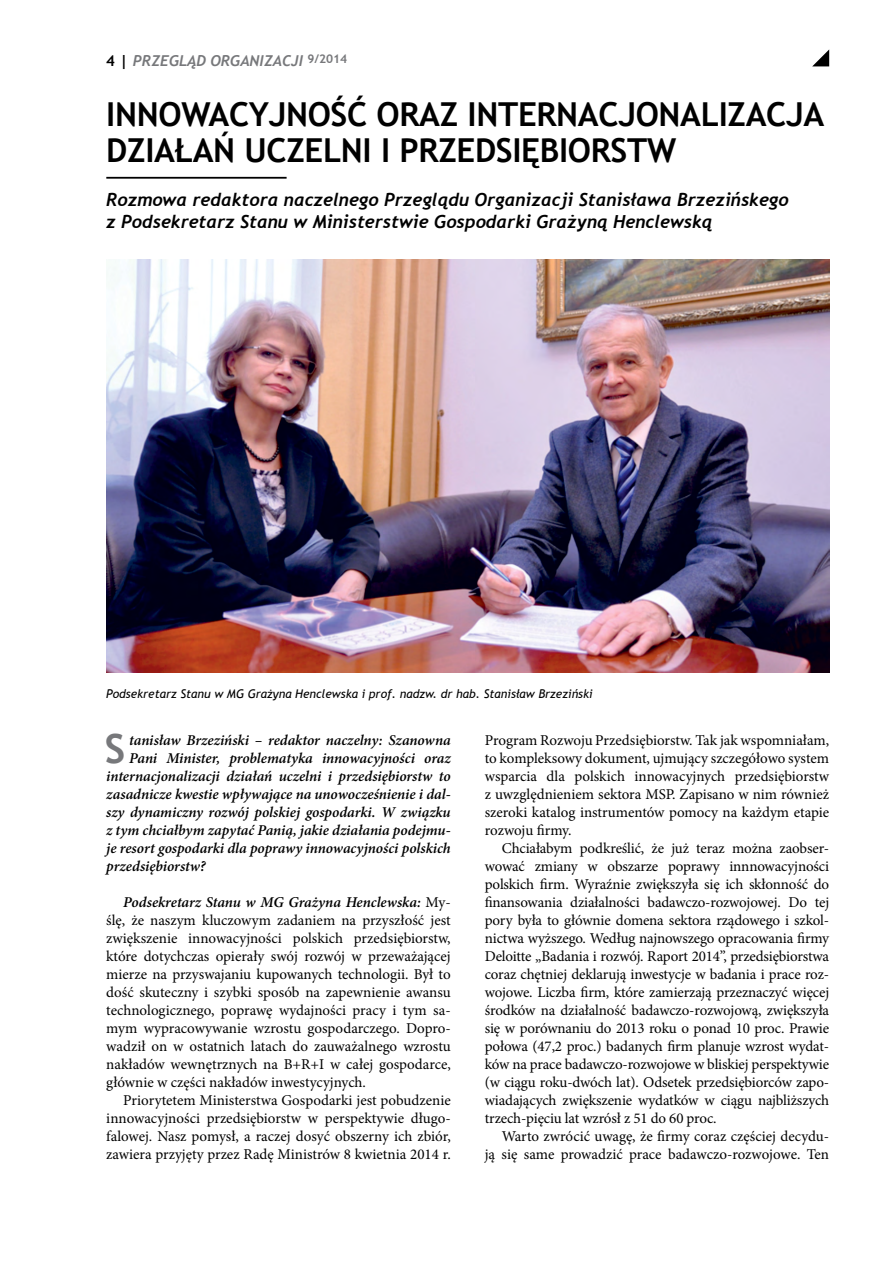
<style>
.page{position:relative;width:893px;height:1263px;background:#fff}
.page>*{position:absolute;margin:0;border:0;box-sizing:border-box;transform-origin:0 0}
.t1{font:700 40.2px "Trebuchet MS";color:#77787b}
.t2{font:700 33px/36px "Trebuchet MS";letter-spacing:-.01em;color:#000}
.t3{font:italic 700 18px/21.6px "Trebuchet";color:#000}
.t4{font:15px/18px "Minion Pro";color:#000;text-align:justify}
.t5{font:italic 600 15px "Minion Pro";letter-spacing:-.005em;color:#000}
.t6{font:italic 700 15px "Trebuchet";color:#77787b}
.t7{font:italic 12px "Trebuchet MS";color:#000}
.s1{font-family:"Trebuchet MS";font-style:normal;color:#000}
.s2{font-weight:600;font-style:italic}
</style>
<div class="page">
<svg style="left:812px;top:49px;width:17px;height:17px"></svg>
<img style="left:106px;top:259px;width:723px;height:414px">
<hr style="left:106px;top:177px;width:181px;height:2px;background:#000">
<p class="t6" style="left:106px;top:52px;width:242px"><span class="s1">4 |</span> PRZEGLĄD ORGANIZACJI <sup>9/2014</sup></p>
<h2 class="t2" style="left:106px;top:97px;width:719px">INNOWACYJ NOŚĆ ORAZ INTERNACJONALIZACJA<br>DZIAŁAŃ UCZEL</h2>
<h2 class="t2" style="left:341px;top:133px;width:337px">NI I PRZEDSI ĘBIORSTW</h2>
<p class="t3" style="left:106px;top:189px;width:684px">Rozmowa redaktora naczelnego Przeglądu Organizacji Stanisława Brzezińskego z Podsekretarz Stanu w Ministerstwie Gospodarki Grażyną Henclewską</p>
<p class="t7" style="left:106px;top:687px;width:488px">Podsekretarz Stanu w MG Grażyna Henclewska i prof. nadzw. dr hab. Stanisław Brzeziński</p>
<h1 class="t1" style="left:105px;top:723px;width:22px">S</h1>
<p class="t5" style="left:129px;top:729px;width:323px">tanisław Brzeziński – redaktor naczelny: Szanowna</p>
<p class="t5" style="left:129px;top:747px;width:323px">Pani Minister, problematyka innowacyjności oraz</p>
<p class="t5" style="left:106px;top:765px;width:346px">internacjonalizacji działań uczelni i przedsiębiorstw to</p>
<p class="t5" style="left:106px;top:783px;width:346px">zasadnicze kwestie wpływające na unowocześnienie i dal-</p>
<p class="t5" style="left:106px;top:801px;width:346px">szy dynamiczny rozwój polskiej gospodarki. W związku</p>
<p class="t5" style="left:106px;top:819px;width:346px">z tym chciałbym zapytać Panią, jakie działania podejmu-</p>
<p class="t5" style="left:106px;top:837px;width:346px">je resort gospodarki dla poprawy innowacyjności polskich</p>
<p class="t5" style="left:106px;top:855px;width:101px">przedsiębiorstw?</p>
<p class="t4" style="left:106px;top:893px;width:346px;text-indent:17px"><span class="s2">Podsekretarz Stanu w MG Grażyna Henclewska:</span> My&shy;ślę, że naszym kluczowym zadaniem na przyszłość jest zwiększenie innowacyjności polskich przedsiębiorstw, które dotychczas opierały swój rozwój w przeważającej mierze na przyswajaniu kupowanych technologii. Był to dość skuteczny i szybki sposób na zapewnienie awansu technologicznego, poprawę wydajności pracy i tym sa&shy;mym wypracowywanie wzrostu gospodarczego. Dopro&shy;wadził on w ostatnich latach do zauważalnego wzrostu nakładów wewnętrznych na B+R+I w całej gospodarce, głównie w części nakładów inwestycyjnych.</p>
<p class="t4" style="left:106px;top:1091px;width:346px;text-indent:17px">Priorytetem Ministerstwa Gospodarki jest pobudzenie innowacyjności przedsiębiorstw w perspektywie długo&shy;falowej. Nasz pomysł, a raczej dosyć obszerny ich zbiór, zawiera przyjęty przez Radę Ministrów 8 kwietnia 2014 r.</p>
<p class="t4" style="left:485px;top:731px;width:346px">Program Rozwoju Przedsiębiorstw. Tak jak wspomniałam, to kompleksowy dokument, ujmujący szczegółowo system wsparcia dla polskich innowacyjnych przedsiębiorstw z uwzględnieniem sektora MSP. Zapisano w nim również szeroki katalog instrumentów pomocy na każdym etapie rozwoju firmy.</p>
<p class="t4" style="left:485px;top:839px;width:346px;text-indent:17px">Chciałabym podkreślić, że już teraz można zaobser&shy;wować zmiany w obszarze poprawy innnowacyjności polskich firm. Wyraźnie zwiększyła się ich skłonność do finansowania działalności badawczo-rozwojowej. Do tej pory była to głównie domena sektora rządowego i szkol&shy;nictwa wyższego. Według najnowszego opracowania firmy Deloitte „Badania i rozwój. Raport 2014”, przedsiębiorstwa coraz chętniej deklarują inwestycje w badania i prace roz&shy;wojowe. Liczba firm, które zamierzają przeznaczyć więcej środków na działalność badawczo-rozwojową, zwiększyła się w porównaniu do 2013 roku o ponad 10 proc. Prawie połowa (47,2 proc.) badanych firm planuje wzrost wydat&shy;ków na prace badawczo-rozwojowe w bliskiej perspektywie (w ciągu roku-dwóch lat). Odsetek przedsiębiorców zapo&shy;wiadających zwiększenie wydatków w ciągu najbliższych trzech-pięciu lat wzrósł z 51 do 60 proc.</p>
<p class="t4" style="left:485px;top:1127px;width:346px;text-align:right">Warto zwrócić uwagę, że firmy coraz częściej decydu-<br>ją się same prowadzić prace badawczo-rozwojowe. Ten</p>
</div>
